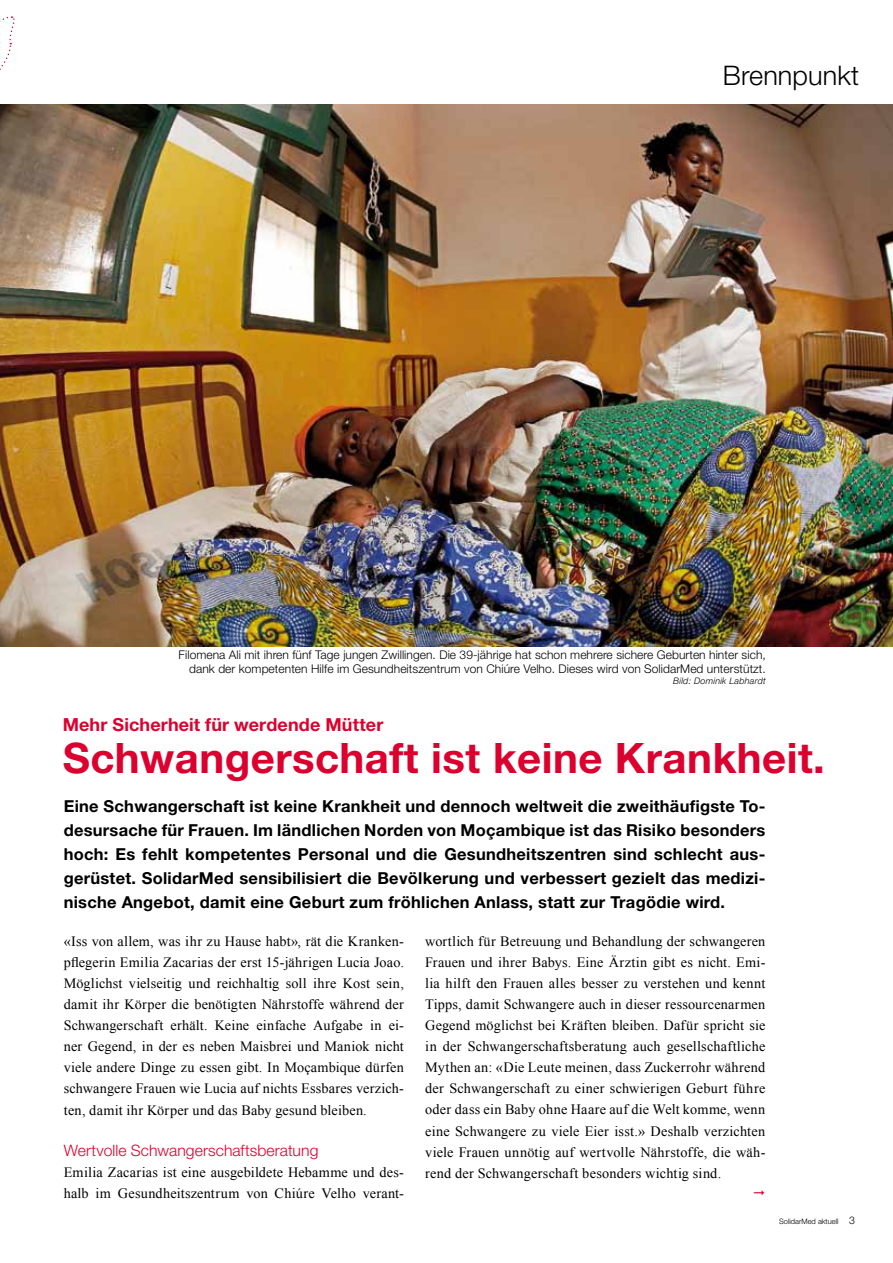
<style>
.page{position:relative;width:893px;height:1263px;background:#fff}
.page>*{position:absolute;margin:0;border:0;box-sizing:border-box;transform-origin:0 0}
.t1{font:700 42px "Helvetica Neue";letter-spacing:.01em;color:#dc002e}
.t2{font:300 27px "Helvetica Neue";letter-spacing:.005em;color:#000}
.t3{font:700 18px "Helvetica Neue";letter-spacing:.01em;color:#dc002e}
.t4{font:700 16.5px/24px "Helvetica Neue";letter-spacing:.015em;color:#000;text-align:justify}
.t5{font:300 15.75px "Helvetica Neue";letter-spacing:.005em;color:#dc002e}
.t6{font:14.25px/21px "Times New Roman";letter-spacing:.015em;color:#000;text-align:justify}
.t7{font:300 12px/14.4px "Helvetica Neue";letter-spacing:.005em;color:#000;text-align:right}
.t8{font:italic 300 9px "Helvetica Neue";letter-spacing:.025em;color:#000}
.t9{font:300 7.5px "Helvetica Neue";color:#000}
.s1{font-size:10.5px}
</style>
<div class="page">
<svg style="left:0;top:16px;width:15px;height:54px"></svg>
<img style="left:0;top:104px;width:893px;height:542px">
<h2 class="t2" style="left:723px;top:59px;width:138px">Brennpunkt</h2>
<p class="t7" style="left:179px;top:647px;width:589px">Filomena Ali mit ihren fünf Tage jungen Zwillingen. Die 39-jährige hat schon mehrere sichere Geburten hinter sich, dank der kompetenten Hilfe im Gesundheitszentrum von Chiúre Velho. Dieses wird von SolidarMed unterstützt.</p>
<p class="t8" style="left:673px;top:676px;width:94px">Bild: Dominik Labhardt</p>
<p class="t3" style="left:63px;top:713px;width:322px">Mehr Sicherheit für werdende Mütter</p>
<h1 class="t1" style="left:63px;top:732px;width:764px">Schwangerschaft ist keine Krankheit.</h1>
<p class="t4" style="left:64px;top:794px;width:703px">Eine Schwangerschaft ist keine Krankheit und dennoch weltweit die zweithäufigste To&shy;desursache für Frauen. Im ländlichen Norden von Moçambique ist das Risiko besonders hoch: Es fehlt kompetentes Personal und die Gesundheitszentren sind schlecht aus&shy;gerüstet. SolidarMed sensibilisiert die Bevölkerung und verbessert gezielt das medizi&shy;nische Angebot, damit eine Geburt zum fröhlichen Anlass, statt zur Tragödie wird.</p>
<p class="t6" style="left:64px;top:931px;width:342px">«Iss von allem, was ihr zu Hause habt», rät die Kranken&shy;pflegerin Emilia Zacarias der erst 15-jährigen Lucia Joao.<br>Möglichst vielseitig und reichhaltig soll ihre Kost sein, damit ihr Körper die benötigten Nährstoffe während der Schwangerschaft erhält. Keine einfache Aufgabe in ei&shy;ner Gegend, in der es neben Maisbrei und Maniok nicht viele andere Dinge zu essen gibt. In Moçambique dürfen schwangere Frauen wie Lucia auf nichts Essbares verzich&shy;ten, damit ihr Körper und das Baby gesund bleiben.</p>
<p class="t5" style="left:64px;top:1141px;width:256px">Wertvolle Schwangerschaftsberatung</p>
<p class="t6" style="left:64px;top:1162px;width:342px">Emilia Zacarias ist eine ausgebildete Hebamme und des&shy;halb im Gesundheitszentrum von Chiúre Velho verant-</p>
<p class="t6" style="left:425px;top:931px;width:342px">wortlich für Betreuung und Behandlung der schwangeren Frauen und ihrer Babys. Eine Ärztin gibt es nicht. Emi&shy;lia hilft den Frauen alles besser zu verstehen und kennt Tipps, damit Schwangere auch in dieser ressourcenarmen Gegend möglichst bei Kräften bleiben. Dafür spricht sie in der Schwangerschaftsberatung auch gesellschaftliche Mythen an: «Die Leute meinen, dass Zuckerrohr während der Schwangerschaft zu einer schwierigen Geburt führe oder dass ein Baby ohne Haare auf die Welt komme, wenn eine Schwangere zu viele Eier isst.» Deshalb verzichten viele Frauen unnötig auf wertvolle Nährstoffe, die wäh&shy;rend der Schwangerschaft besonders wichtig sind.</p>
<p class="t9" style="left:779px;top:1216px;width:77px">SolidarMed aktuell <span class="s1">3</span></p>
</div>
